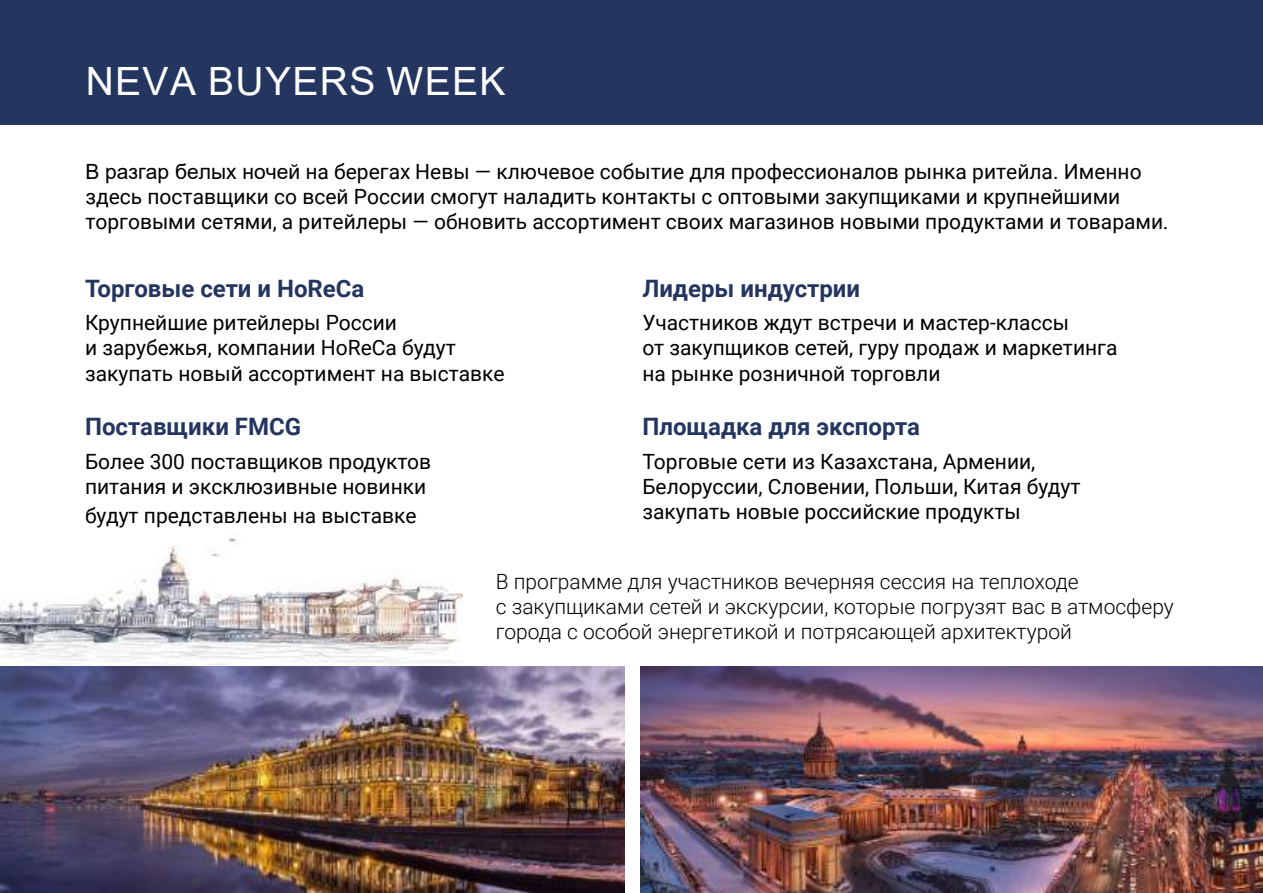
<style>
.page{position:relative;width:1263px;height:893px;background:#fff}
.page>*{position:absolute;margin:0;border:0;box-sizing:border-box;transform-origin:0 0}
.t1{font:39px "Arial";letter-spacing:.035em;color:#fff}
.t2{font:700 24px "Roboto";color:#243660}
.t3{font:21px/25.2px "Roboto";color:#000}
.t4{font:300 21px/25.2px "Roboto";color:#000}
.s1{font-family:"Arial"}
.s2{font-family:"Minion Pro"}
</style>
<div class="page">
<div style="left:0;top:0;width:1263px;height:124px;background:#243660"></div>
<img style="left:0;top:537px;width:462px;height:128px">
<img style="left:640px;top:666px;width:623px;height:227px">
<img style="left:0;top:666px;width:624px;height:227px">
<h1 class="t1" style="left:86px;top:54px;width:421px">NEVA BUYERS WEEK</h1>
<p class="t3" style="left:85px;top:158px;width:1084px"><span class="s1">В разгар белых ночей н</span>а берегах Невы — ключевое событие для профессионалов рынка ритейла. Именно здесь поставщики со всей России смогут наладить контакты с оптовыми закупщиками и крупнейшими торговыми сетями, а ритейлеры — обновить ассортимент своих магазинов новыми продуктами и товарами<span class="s2">.</span></p>
<p class="t2" style="left:85px;top:271px;width:281px">Торговые сети и HoReCa</p>
<p class="t3" style="left:85px;top:309px;width:421px">Крупнейшие ритейлеры России<br>и зарубежья, компании HoReCa будут закупать новый ассортимент на выставке</p>
<p class="t2" style="left:85px;top:410px;width:218px">Поставщики FMCG</p>
<p class="t3" style="left:85px;top:448px;width:348px">Более 300 поставщиков продуктов питания и эксклюзивные новинки</p>
<p class="t3" style="left:85px;top:502px;width:333px">будут представлены на выставке</p>
<p class="t2" style="left:642px;top:271px;width:219px">Лидеры индустрии</p>
<p class="t3" style="left:642px;top:309px;width:477px">Участников ждут встречи и мастер-классы<br>от закупщиков сетей, гуру продаж и маркетинга на рынке розничной торговли</p>
<p class="t2" style="left:642px;top:410px;width:279px">Площадка для экспорта</p>
<p class="t3" style="left:642px;top:448px;width:439px">Торговые сети из Казахстана, Армении,<br>Белоруссии, Словении, Польши, Китая будут закупать новые российские продукты</p>
<p class="t4" style="left:496px;top:568px;width:679px">В программе для участников вечерняя сессия на теплоходе<br>с закупщиками сетей и экскурсии, которые погрузят вас в атмосферу города с особой энергетикой и потрясающей архитектурой</p>
</div>
